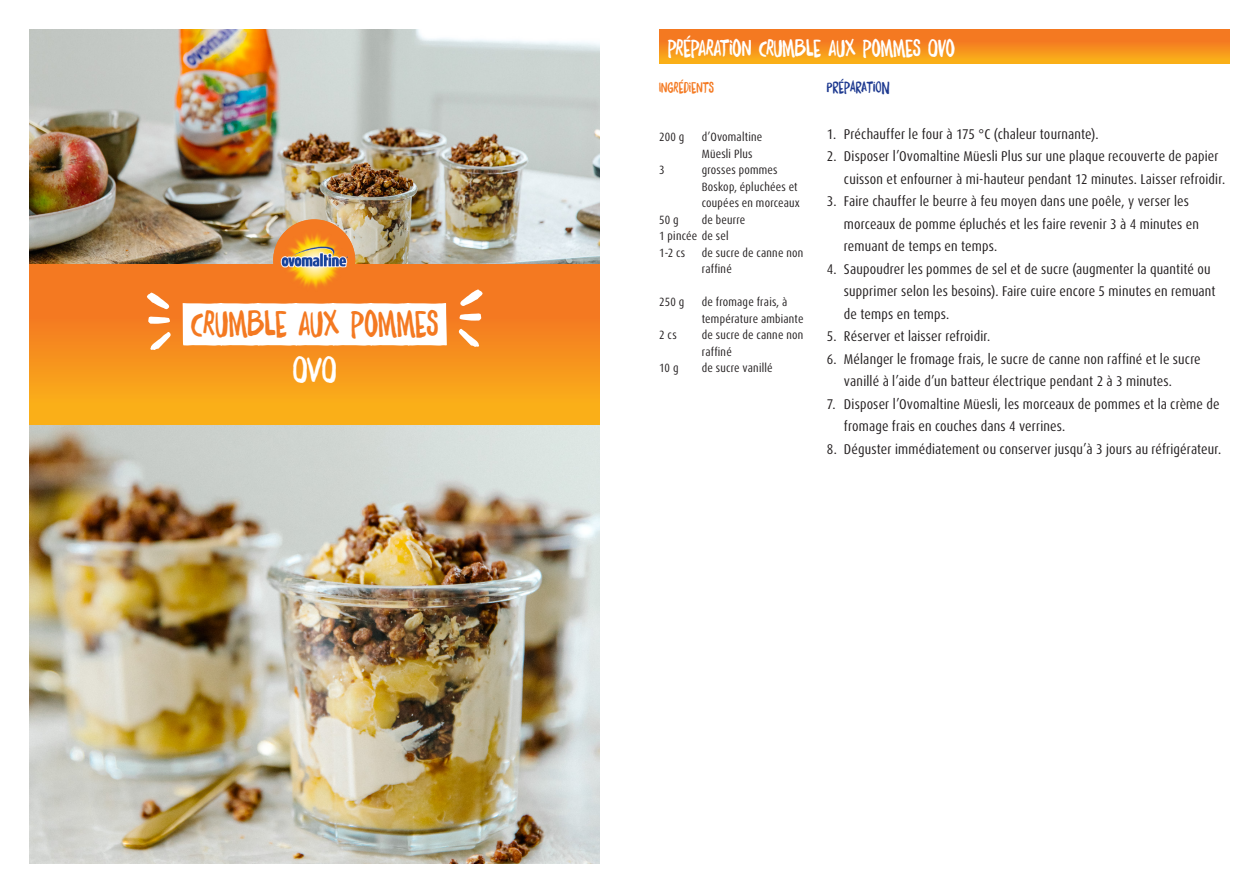
<style>
.page{position:relative;width:1259px;height:893px;background:#fff}
.page>*{position:absolute;margin:0;border:0;box-sizing:border-box;transform-origin:0 0}
.t1{font:31.5px "Daft Brush";letter-spacing:-.005em;color:#f47921}
.t2{font:31.5px "Daft Brush";color:#fff}
.t3{font:21px "Daft Brush";letter-spacing:-.01em;color:#fff}
.t4{font:14.25px "Daft Brush";letter-spacing:.005em;color:#1c388f}
.t5{font:condensed 14.1px/22.5px "Dax OT";letter-spacing:.01em;color:#231f20}
.t6{font:13.5px "Daft Brush";color:#f47921}
.t7{font:condensed 12px/16.5px "Dax OT";letter-spacing:.02em;color:#231f20}
</style>
<div class="page">
<img style="left:30px;top:30px;width:570px;height:833px">
<div style="left:659px;top:30px;width:570px;height:34px;background:linear-gradient(to bottom,#f26a23,#faaf19)"></div>
<img style="left:259px;top:207px;width:111px;height:57px">
<div style="left:30px;top:264px;width:570px;height:161px;background:linear-gradient(to bottom,#f26b24,#fab118)"></div>
<svg style="left:273px;top:219px;width:82px;height:82px;background:#e18e3d"></svg>
<svg style="left:183px;top:303px;width:264px;height:43px"></svg>
<svg style="left:79px;top:316px;width:23px;height:57px"></svg>
<svg style="left:527px;top:316px;width:24px;height:57px"></svg>
<svg style="left:147px;top:293px;width:24px;height:57px"></svg>
<svg style="left:459px;top:289px;width:23px;height:58px"></svg>
<h1 class="t1" style="left:191px;top:302px;width:249px">CRUMBLE AUX POMMES</h1>
<h1 class="t2" style="left:293px;top:348px;width:46px">OVO</h1>
<h2 class="t3" style="left:668px;top:34px;width:289px">PRÉPARATION CRUMBLE AUX POMMES OVO</h2>
<p class="t6" style="left:659px;top:78px;width:56px">INGRÉDIENTS</p>
<p class="t7" style="left:659px;top:129px;width:27px">200 g</p>
<p class="t7" style="left:702px;top:129px;width:62px">d’Ovomaltine<br>Müesli Plus</p>
<p class="t7" style="left:659px;top:162px;width:7px">3</p>
<p class="t7" style="left:702px;top:162px;width:100px">grosses pommes<br>Boskop, épluchées et coupées en morceaux</p>
<p class="t7" style="left:659px;top:211px;width:21px">50 g</p>
<p class="t7" style="left:659px;top:211px;width:88px;text-indent:43px">de beurre<br>1 pincée de sel<br>1-2 cs</p>
<p class="t7" style="left:702px;top:244px;width:103px">de sucre de canne non raffiné</p>
<p class="t7" style="left:659px;top:294px;width:27px">250 g</p>
<p class="t7" style="left:702px;top:294px;width:103px">de fromage frais, à température ambiante</p>
<p class="t7" style="left:659px;top:327px;width:19px">2 cs</p>
<p class="t7" style="left:702px;top:327px;width:103px">de sucre de canne non raffiné</p>
<p class="t7" style="left:659px;top:360px;width:21px">10 g</p>
<p class="t7" style="left:702px;top:360px;width:72px">de sucre vanillé</p>
<p class="t4" style="left:827px;top:78px;width:64px">PRÉPARATION</p>
<p class="t5" style="left:827px;top:123px;width:273px">1. Préchauffer le four à 175 °C (chaleur tournante).</p>
<p class="t5" style="left:844px;top:145px;width:383px;text-indent:-17px">2. Disposer l’Ovomaltine Müesli Plus sur une plaque recouverte de papier cuisson et enfourner à mi-hauteur pendant 12 minutes. Laisser refroidir.</p>
<p class="t5" style="left:844px;top:190px;width:356px;text-indent:-17px">3. Faire chauffer le beurre à feu moyen dans une poêle, y verser les morceaux de pomme épluchés et les faire revenir 3 à 4 minutes en remuant de temps en temps.</p>
<p class="t5" style="left:844px;top:258px;width:373px;text-indent:-17px">4. Saupoudrer les pommes de sel et de sucre (augmenter la quantité ou supprimer selon les besoins). Faire cuire encore 5 minutes en remuant de temps en temps.</p>
<p class="t5" style="left:827px;top:325px;width:165px">5. Réserver et laisser refroidir.</p>
<p class="t5" style="left:844px;top:348px;width:358px;text-indent:-17px">6. Mélanger le fromage frais, le sucre de canne non raffiné et le sucre vanillé à l’aide d’un batteur électrique pendant 2 à 3 minutes.</p>
<p class="t5" style="left:844px;top:393px;width:377px;text-indent:-17px">7. Disposer l’Ovomaltine Müesli, les morceaux de pommes et la crème de fromage frais en couches dans 4 verrines.</p>
<p class="t5" style="left:827px;top:438px;width:396px">8. Déguster immédiatement ou conserver jusqu’à 3 jours au réfrigérateur.</p>
</div>
